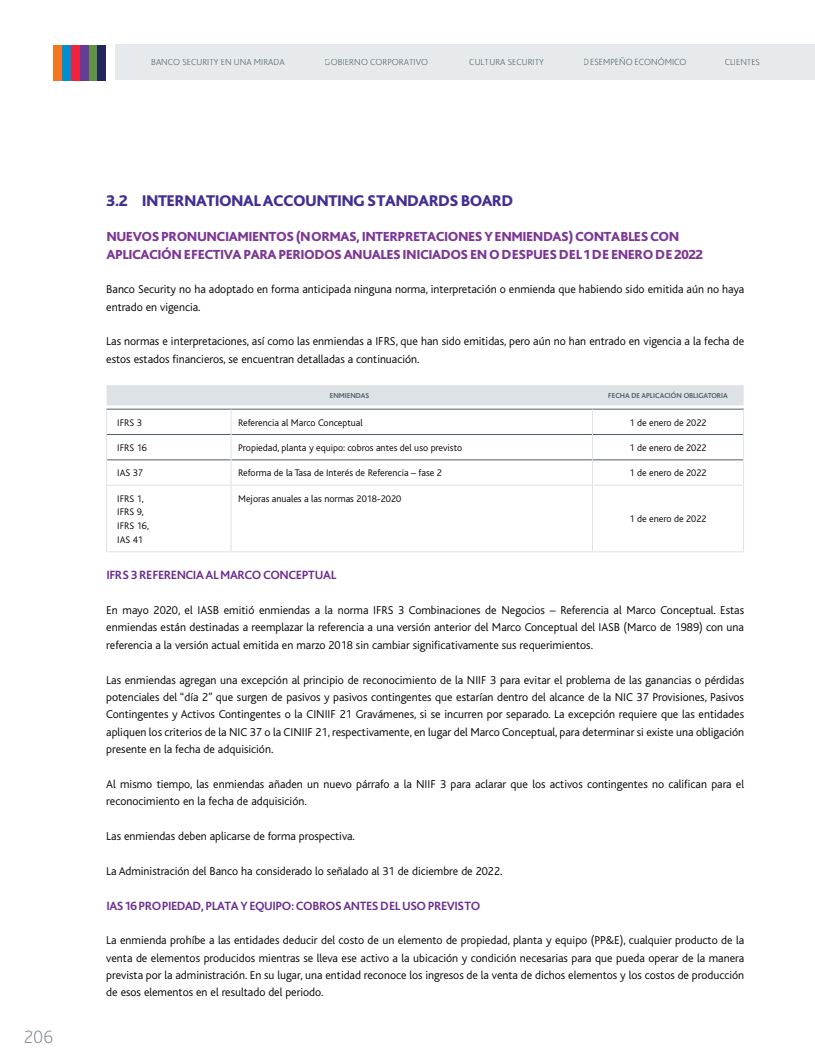
<style>
.page{position:relative;width:815px;height:1063px;background:#fff}
.page>*{position:absolute;margin:0;border:0;box-sizing:border-box;transform-origin:0 0}
.t1{font:200 18.75px "Bliss Pro";color:#7e8a92}
.t2{font:800 16.25px "Bliss Pro";letter-spacing:-.035em;color:#432f92}
.t3{font:800 13.75px/17.4px "Bliss Pro";letter-spacing:-.035em;color:#7c3795}
.t4{font:700 12.5px "Bliss Pro";letter-spacing:-.035em;color:#6a2c91}
.t5{font:300 11.88px/17.4px "Bliss";color:#000}
.t6{font:300 10px/13.8px "Bliss";color:#000}
.t7{font:200 9.38px "Bliss Pro";color:#525e66}
.t8{font:700 7.5px "Bliss";color:#525e66}
</style>
<div class="page">
<div style="left:53px;top:45px;width:9px;height:36px;background:#f47521"></div>
<div style="left:62px;top:45px;width:9px;height:36px;background:#008ece"></div>
<div style="left:71px;top:45px;width:9px;height:36px;background:#ee243c"></div>
<div style="left:80px;top:45px;width:9px;height:36px;background:#653c97"></div>
<div style="left:89px;top:45px;width:8px;height:36px;background:#619144"></div>
<div style="left:97px;top:45px;width:9px;height:36px;background:#24275d"></div>
<div style="left:115px;top:44px;width:700px;height:36px;background:#e6eaed"></div>
<hr style="left:106px;top:485px;width:125px;height:1px;background:#dce2e5">
<hr style="left:106px;top:486px;width:1px;height:65px;background:#dce2e5">
<hr style="left:231px;top:485px;width:361px;height:1px;background:#dce2e5">
<hr style="left:592px;top:485px;width:152px;height:1px;background:#dce2e5">
<hr style="left:743px;top:486px;width:1px;height:65px;background:#dce2e5">
<hr style="left:106px;top:551px;width:125px;height:1px;background:#dce2e5">
<hr style="left:231px;top:551px;width:361px;height:1px;background:#dce2e5">
<hr style="left:592px;top:551px;width:152px;height:1px;background:#dce2e5">
<svg style="left:106px;top:385px;width:638px;height:100px"></svg>
<hr style="left:231px;top:486px;width:1px;height:65px;background:#dce2e5">
<hr style="left:592px;top:486px;width:1px;height:65px;background:#dce2e5">
<h1 class="t1" style="left:24px;top:1025px;width:31px">206</h1>
<p class="t7" style="left:151px;top:56px;width:135px">BANCO SECURITY EN UNA MIRADA</p>
<p class="t7" style="left:325px;top:56px;width:105px">GOBIERNO CORPORATIVO</p>
<p class="t7" style="left:469px;top:56px;width:76px">CULTURA SECURITY</p>
<p class="t7" style="left:584px;top:56px;width:104px">DESEMPEÑO ECONÓMICO</p>
<p class="t7" style="left:725px;top:56px;width:37px">CLIENTES</p>
<h2 class="t2" style="left:106px;top:191px;width:409px">3.2 INTERNATIONAL ACCOUNTING STANDARDS BOARD</h2>
<p class="t3" style="left:106px;top:228px;width:598px">NUEVOS PRONUNCIAMIENTOS (NORMAS, INTERPRETACIONES Y ENMIENDAS) CONTABLES CON<br>APLICACIÓN EFECTIVA PARA PERIODOS ANUALES INICIADOS EN O DESPUES DEL 1 DE ENERO DE 2022</p>
<p class="t5" style="left:106px;top:281px;width:639px">Banco Security no ha adoptado en forma anticipada ninguna norma, interpretación o enmienda que habiendo sido emitida aún no haya entrado en vigencia.</p>
<p class="t5" style="left:106px;top:333px;width:639px">Las normas e interpretaciones, así como las enmiendas a IFRS, que han sido emitidas, pero aún no han entrado en vigencia a la fecha de estos estados financieros, se encuentran detalladas a continuación.</p>
<p class="t8" style="left:330px;top:392px;width:41px">ENMIENDAS</p>
<p class="t8" style="left:608px;top:392px;width:121px">FECHA DE APLICACIÓN OBLIGATORIA</p>
<p class="t6" style="left:117px;top:416px;width:26px">IFRS 3</p>
<p class="t6" style="left:238px;top:416px;width:126px">Referencia al Marco Conceptual</p>
<p class="t6" style="left:629px;top:416px;width:79px">1 de enero de 2022</p>
<p class="t6" style="left:117px;top:441px;width:31px">IFRS 16</p>
<p class="t6" style="left:238px;top:441px;width:226px">Propiedad, planta y equipo: cobros antes del uso previsto</p>
<p class="t6" style="left:629px;top:441px;width:79px">1 de enero de 2022</p>
<p class="t6" style="left:117px;top:466px;width:27px">IAS 37</p>
<p class="t6" style="left:238px;top:466px;width:205px">Reforma de la Tasa de Interés de Referencia – fase 2</p>
<p class="t6" style="left:629px;top:466px;width:79px">1 de enero de 2022</p>
<p class="t6" style="left:117px;top:492px;width:33px">IFRS 1,<br>IFRS 9,<br>IFRS 16,<br>IAS 41</p>
<p class="t6" style="left:238px;top:492px;width:165px">Mejoras anuales a las normas 2018-2020</p>
<p class="t6" style="left:629px;top:512px;width:79px">1 de enero de 2022</p>
<p class="t4" style="left:106px;top:567px;width:231px">IFRS 3 REFERENCIA AL MARCO CONCEPTUAL</p>
<p class="t5" style="left:106px;top:602px;width:639px;text-align:justify">En mayo 2020, el IASB emitió enmiendas a la norma IFRS 3 Combinaciones de Negocios – Referencia al Marco Conceptual. Estas enmiendas están destinadas a reemplazar la referencia a una versión anterior del Marco Conceptual del IASB (Marco de 1989) con una referencia a la versión actual emitida en marzo 2018 sin cambiar significativamente sus requerimientos.</p>
<p class="t5" style="left:106px;top:671px;width:639px;text-align:justify">Las enmiendas agregan una excepción al principio de reconocimiento de la NIIF 3 para evitar el problema de las ganancias o pérdidas potenciales del “día 2” que surgen de pasivos y pasivos contingentes que estarían dentro del alcance de la NIC 37 Provisiones, Pasivos Contingentes y Activos Contingentes o la CINIIF 21 Gravámenes, si se incurren por separado. La excepción requiere que las entidades apliquen los criterios de la NIC 37 o la CINIIF 21, respectivamente, en lugar del Marco Conceptual, para determinar si existe una obligación presente en la fecha de adquisición.</p>
<p class="t5" style="left:106px;top:775px;width:639px">Al mismo tiempo, las enmiendas añaden un nuevo párrafo a la NIIF 3 para aclarar que los activos contingentes no califican para el reconocimiento en la fecha de adquisición.</p>
<p class="t5" style="left:106px;top:828px;width:250px">Las enmiendas deben aplicarse de forma prospectiva.</p>
<p class="t5" style="left:106px;top:862px;width:398px">La Administración del Banco ha considerado lo señalado al 31 de diciembre de 2022.</p>
<p class="t4" style="left:106px;top:898px;width:375px">IAS 16 PROPIEDAD, PLATA Y EQUIPO: COBROS ANTES DEL USO PREVISTO</p>
<p class="t5" style="left:106px;top:932px;width:639px;text-align:justify">La enmienda prohíbe a las entidades deducir del costo de un elemento de propiedad, planta y equipo (PP&amp;E), cualquier producto de la venta de elementos producidos mientras se lleva ese activo a la ubicación y condición necesarias para que pueda operar de la manera prevista por la administración. En su lugar, una entidad reconoce los ingresos de la venta de dichos elementos y los costos de producción de esos elementos en el resultado del periodo.</p>
</div>
